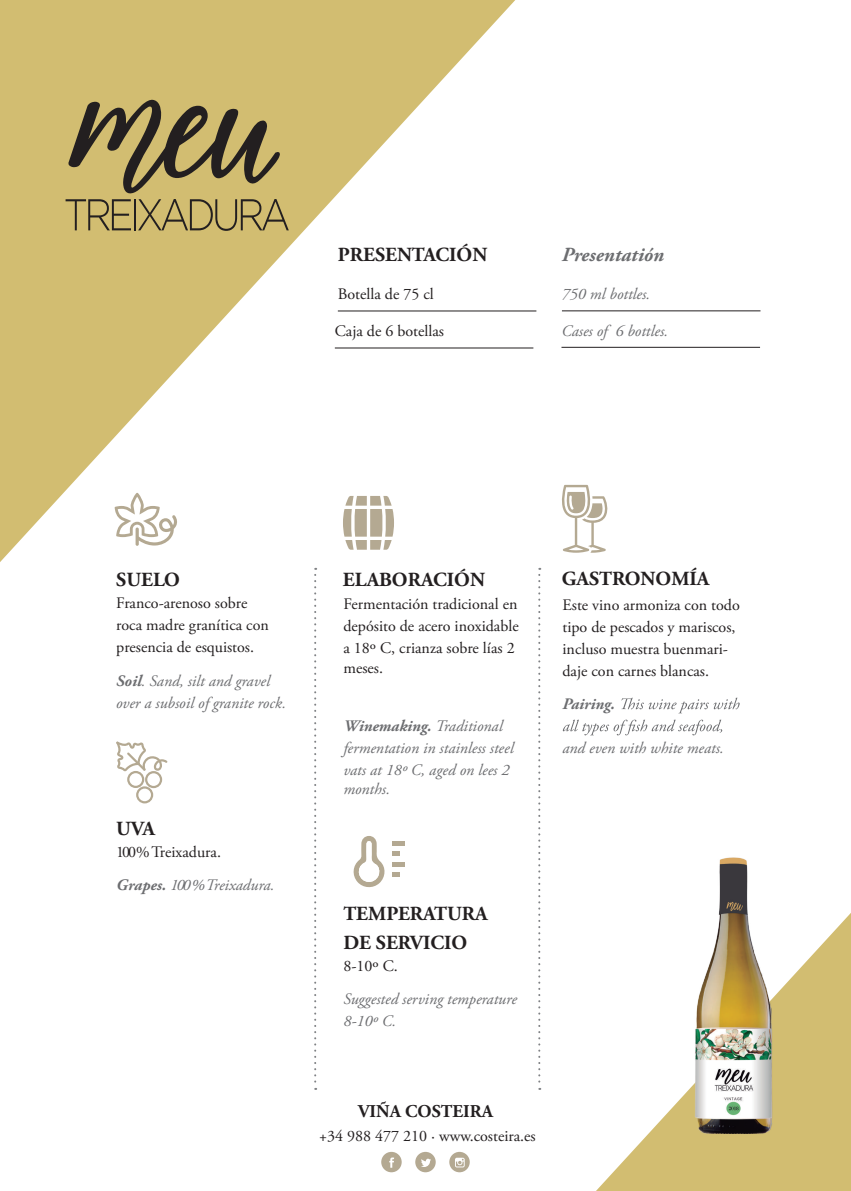
<style>
.page{position:relative;width:851px;height:1191px;background:#fff}
.page>*{position:absolute;margin:0;border:0;box-sizing:border-box;transform-origin:0 0}
.t1{font:700 20px/28.8px "Adobe Garamond Pro";color:#231f20}
.t2{font:italic 700 20px "Adobe Garamond Pro";color:#6c6d70}
.t3{font:700 18px "Adobe Garamond Pro";color:#231f20}
.t4{font:16px/22px "Adobe Garamond Pro";color:#231f20}
.t5{font:italic 16px/22px "Adobe Garamond Pro";color:#6c6d70}
.t6{font:italic 700 16px "Adobe Garamond Pro";color:#6c6d70}
.s1{font-weight:700}
.s2{font-weight:700;font-style:italic;color:#6c6d70}
.s3{font-style:italic;color:#6c6d70}
</style>
<div class="page">
<svg style="left:538px;top:568px;width:2px;height:231px"></svg>
<svg style="left:314px;top:568px;width:2px;height:522px"></svg>
<svg style="left:116px;top:741px;width:51px;height:62px"></svg>
<svg style="left:562px;top:485px;width:46px;height:68px"></svg>
<div style="left:392px;top:861px;width:12px;height:5px;background:#b4a992"></div>
<div style="left:392px;top:841px;width:12px;height:5px;background:#b4a992"></div>
<svg style="left:392px;top:872px;width:7px;height:4px"></svg>
<svg style="left:392px;top:851px;width:7px;height:5px"></svg>
<svg style="left:353px;top:836px;width:32px;height:52px"></svg>
<svg style="left:0;top:0;width:515px;height:562px"></svg>
<div style="left:381px;top:1151px;width:20px;height:21px;background:#b4a992;border-radius:50%"></div>
<svg style="left:389px;top:1157px;width:5px;height:10px"></svg>
<div style="left:415px;top:1151px;width:20px;height:21px;background:#b4a992;border-radius:50%"></div>
<svg style="left:421px;top:1158px;width:10px;height:9px"></svg>
<div style="left:449px;top:1151px;width:20px;height:21px;background:#b4a992;border-radius:50%"></div>
<svg style="left:455px;top:1157px;width:9px;height:10px"></svg>
<hr style="left:338px;top:311px;width:198px;height:1px;background:#231f20">
<hr style="left:562px;top:310px;width:198px;height:1px;background:#231f20">
<hr style="left:335px;top:348px;width:198px;height:1px;background:#231f20">
<hr style="left:561px;top:347px;width:199px;height:1px;background:#231f20">
<svg style="left:66px;top:99px;width:223px;height:132px;background:#a3925b"></svg>
<img style="left:538px;top:802px;width:312px;height:389px">
<svg style="left:621px;top:697px;width:118px;height:16px"></svg>
<svg style="left:562px;top:719px;width:160px;height:16px"></svg>
<p class="t1" style="left:338px;top:241px;width:151px">PRESENTACIÓN</p>
<p class="t4" style="left:338px;top:284px;width:97px">Botella de 75 cl</p>
<p class="t2" style="left:562px;top:243px;width:104px">Presentatión</p>
<p class="t5" style="left:562px;top:283px;width:90px">750 ml bottles.</p>
<p class="t4" style="left:335px;top:321px;width:111px">Caja de 6 botellas</p>
<p class="t5" style="left:561px;top:320px;width:108px">Cases of 6 bottles.</p>
<p class="t1" style="left:116px;top:566px;width:65px">SUELO</p>
<p class="t4" style="left:116px;top:593px;width:154px">Franco-arenoso sobre roca madre granítica con presencia de esquistos.</p>
<p class="t5" style="left:116px;top:670px;width:171px"><span class="s1">Soil</span>. Sand, silt and gravel over a subsoil of granite rock.</p>
<p class="t1" style="left:116px;top:814px;width:40px">UVA</p>
<p class="t4" style="left:116px;top:835px;width:160px;line-height:33.4px">100 % Treixadura.<br><span class="s2">Grapes.</span> <span class="s3">100 % Treixadura.</span></p>
<p class="t1" style="left:343px;top:566px;width:143px">ELABORACIÓN</p>
<p class="t4" style="left:343px;top:594px;width:177px;text-align:justify">Fermentación tradicional en depósito de acero inoxidable a 18º C, crianza sobre lías 2</p>
<p class="t4" style="left:343px;top:657px;width:41px">meses.</p>
<p class="t5" style="left:343px;top:715px;width:172px"><span class="s1">Winemaking.</span> Traditional fermentation in stainless steel vats at 18º C, aged on lees 2</p>
<p class="t5" style="left:343px;top:778px;width:48px">months.</p>
<p class="t1" style="left:562px;top:564px;width:149px">GASTRONOMÍA</p>
<p class="t4" style="left:562px;top:594px;width:179px">Este vino armoniza con todo tipo de pescados y mariscos, incluso muestra buenmari&shy;daje con carnes blancas.</p>
<p class="t6" style="left:562px;top:695px;width:54px">Pairing.</p>
<p class="t5" style="left:562px;top:737px;width:163px">and even with white meats.</p>
<p class="t1" style="left:343px;top:900px;width:146px">TEMPERATURA<br>DE SERVICIO</p>
<p class="t4" style="left:343px;top:955px;width:56px">8-10º C.</p>
<p class="t5" style="left:343px;top:988px;width:175px">Suggested serving temperature<br>8-10º C.</p>
<p class="t3" style="left:358px;top:1101px;width:136px">VIÑA COSTEIRA</p>
<p class="t4" style="left:319px;top:1125px;width:218px">+34 988 477 210 · www.costeira.es</p>
</div>
